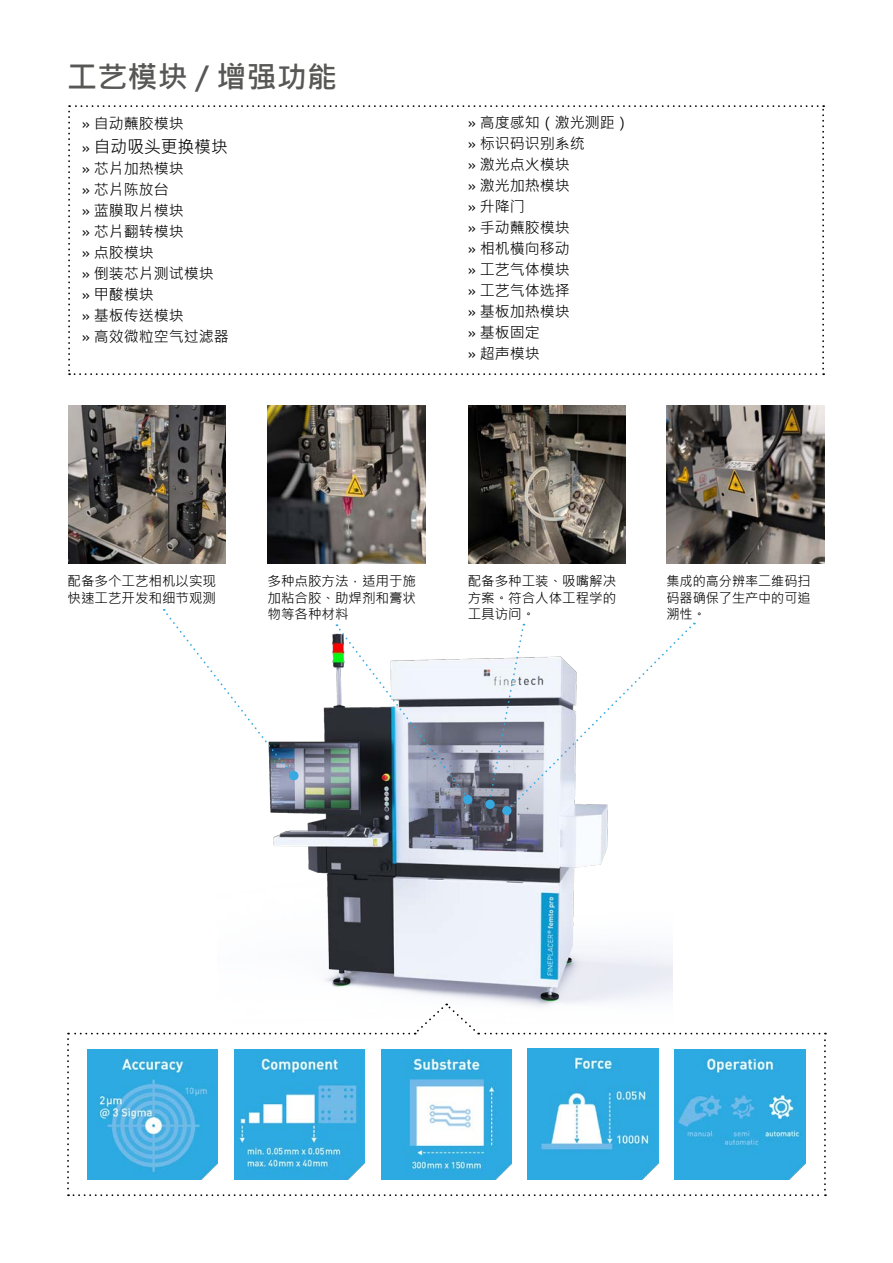
<style>
.page{position:relative;width:893px;height:1263px;background:#fff}
.page>*{position:absolute;margin:0;border:0;box-sizing:border-box;transform-origin:0 0}
.t1{font:30px "Microsoft Jheng Hei UI Bold";letter-spacing:.005em;color:#575756}
.t2{font:17.25px "Microsoft Jheng Hei UI Regular";color:#000}
.t3{font:15px/21px "Microsoft Jheng Hei";color:#000}
.t4{font:13.5px/16.5px "Microsoft Jheng Hei";color:#000;text-align:justify}
.s1{font-family:"DIN Pro"}
.s2{font-family:"DIN Pro";font-size:15px}
</style>
<div class="page">
<img style="left:269px;top:624px;width:404px;height:379px">
<svg style="left:68px;top:105px;width:756px;height:270px"></svg>
<svg style="left:336px;top:624px;width:137px;height:181px"></svg>
<img style="left:469px;top:406px;width:156px;height:157px">
<img style="left:268px;top:406px;width:157px;height:157px">
<img style="left:666px;top:406px;width:158px;height:157px">
<img style="left:68px;top:406px;width:158px;height:157px">
<svg style="left:164px;top:609px;width:135px;height:172px"></svg>
<svg style="left:67px;top:1003px;width:759px;height:193px"></svg>
<img style="left:88px;top:1049px;width:130px;height:130px">
<img style="left:234px;top:1049px;width:131px;height:130px">
<img style="left:528px;top:1049px;width:130px;height:130px">
<img style="left:675px;top:1049px;width:130px;height:130px">
<img style="left:381px;top:1049px;width:130px;height:130px">
<svg style="left:485px;top:623px;width:210px;height:193px"></svg>
<h1 class="t1" style="left:67px;top:59px;width:271px">工艺模块 / 增强功能</h1>
<p class="t3" style="left:82px;top:113px;width:104px"><span class="s1">»</span> 自动蘸胶模块</p>
<p class="t2" style="left:82px;top:136px;width:147px"><span class="s2">»</span> 自动吸头更换模块</p>
<p class="t3" style="left:82px;top:158px;width:149px"><span class="s1">»</span> 芯片加热模块<br><span class="s1">»</span> 芯片陈放台<br><span class="s1">»</span> 蓝膜取片模块<br><span class="s1">»</span> 芯片翻转模块<br><span class="s1">»</span> 点胶模块<br><span class="s1">»</span> 倒装芯片测试模块<br><span class="s1">»</span> 甲酸模块<br><span class="s1">»</span> 基板传送模块<br><span class="s1">»</span> 高效微粒空气过滤器</p>
<p class="t3" style="left:468px;top:112px;width:164px"><span class="s1">»</span> 高度感知（激光测距）<span class="s1">»</span> 标识码识别系统<br><span class="s1">»</span> 激光点火模块<br><span class="s1">»</span> 激光加热模块<br><span class="s1">»</span> 升降门<br><span class="s1">»</span> 手动蘸胶模块<br><span class="s1">»</span> 相机横向移动<br><span class="s1">»</span> 工艺气体模块<br><span class="s1">»</span> 工艺气体选择<br><span class="s1">»</span> 基板加热模块<br><span class="s1">»</span> 基板固定<br><span class="s1">»</span> 超声模块</p>
<p class="t4" style="left:68px;top:573px;width:150px">配备多个工艺相机以实现快速工艺开发和细节观测</p>
<p class="t4" style="left:268px;top:573px;width:150px">多种点胶方法，适用于施加粘合胶、助焊剂和膏状物等各种材料</p>
<p class="t4" style="left:666px;top:573px;width:146px">集成的高分辨率二维码扫码器确保了生产中的可追溯性。</p>
<p class="t4" style="left:468px;top:573px;width:150px">配备多种工装、吸嘴解决方案。符合人体工程学的工具访问。</p>
</div>
